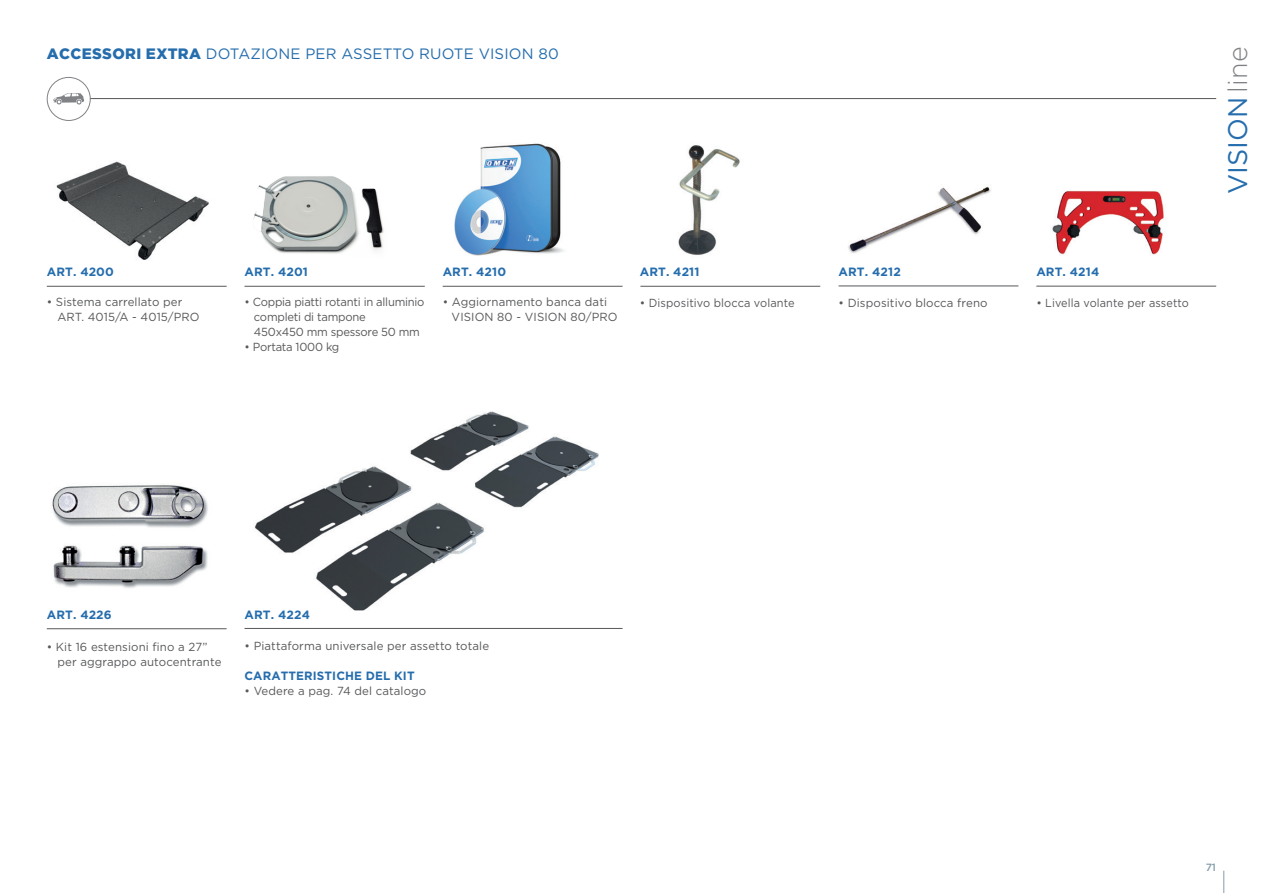
<style>
.page{position:relative;width:1263px;height:893px;background:#fff}
.page>*{position:absolute;margin:0;border:0;box-sizing:border-box;transform-origin:0 0}
.t1{font:26.85px "Gotham";color:#256dad}
.t2{font:15px "Gotham";letter-spacing:.01em;color:#256dad}
.t3{font:900 15px "Gotham";color:#256dad}
.t4{font:700 12px "Gotham";letter-spacing:.01em;color:#256dad}
.t5{font:11.7px/15px "Gotham";letter-spacing:.01em;color:#57585a}
.t6{font:11.7px/15px "Gotham";letter-spacing:-.02em;color:#57585a;scale:.96 1}
.t7{font:500 10.5px "Gotham";color:#849dab}
.s1{font-weight:300;color:#808285}
</style>
<div class="page">
<svg style="left:1223px;top:871px;width:1px;height:22px"></svg>
<img style="left:56px;top:161px;width:153px;height:99px">
<img style="left:454px;top:143px;width:110px;height:113px">
<img style="left:253px;top:176px;width:131px;height:78px">
<img style="left:1052px;top:190px;width:112px;height:65px">
<hr style="left:90px;top:98px;width:1126px;height:1px;background:#57585a">
<div style="left:47px;top:77px;width:44px;height:44px;border:1px solid #808285;border-radius:50%"></div>
<svg style="left:53px;top:93px;width:31px;height:12px"></svg>
<img style="left:678px;top:145px;width:62px;height:110px">
<img style="left:848px;top:186px;width:143px;height:68px">
<hr style="left:244px;top:286px;width:181px;height:1px;background:#57585a">
<hr style="left:47px;top:286px;width:180px;height:1px;background:#57585a">
<hr style="left:443px;top:286px;width:179px;height:1px;background:#57585a">
<hr style="left:640px;top:286px;width:180px;height:1px;background:#57585a">
<hr style="left:838px;top:286px;width:180px;height:1px;background:#57585a">
<hr style="left:1036px;top:286px;width:180px;height:1px;background:#57585a">
<img style="left:255px;top:411px;width:344px;height:200px">
<hr style="left:244px;top:628px;width:378px;height:1px;background:#57585a">
<hr style="left:47px;top:628px;width:180px;height:1px;background:#57585a">
<img style="left:52px;top:485px;width:156px;height:103px">
<p class="t3" style="left:47px;top:45px;width:46px">ACCESSORI</p>
<p class="t3" style="left:146px;top:45px;width:34px">EXTRA</p>
<p class="t2" style="left:206px;top:44px;width:111px">DOTAZIONE per</p>
<p class="t2" style="left:341px;top:44px;width:219px">ASSETTO RUOTE VISION 80</p>
<p class="t4" style="left:47px;top:265px;width:69px">ART. 4200</p>
<p class="t5" style="left:57px;top:294px;width:144px;text-indent:-11px">• Sistema carrellato per<br>ART. 4015/A - 4015/PRO</p>
<p class="t4" style="left:244px;top:265px;width:65px">ART. 4201</p>
<p class="t6" style="left:254px;top:294px;width:179px;text-indent:-9px">• Coppia piatti rotanti in alluminio completi di tampone<br>450x450 mm spessore 50 mm</p>
<p class="t6" style="left:244px;top:339px;width:100px">• Portata 1000 kg</p>
<p class="t4" style="left:443px;top:265px;width:65px">ART. 4210</p>
<p class="t5" style="left:452px;top:294px;width:167px;text-indent:-9px">• Aggiornamento banca dati<br>VISION 80 - VISION 80/PRO</p>
<p class="t4" style="left:640px;top:265px;width:61px">ART. 4211</p>
<p class="t5" style="left:640px;top:296px;width:156px">• Dispositivo blocca volante</p>
<p class="t4" style="left:838px;top:265px;width:64px">ART. 4212</p>
<p class="t5" style="left:838px;top:296px;width:150px">• Dispositivo blocca freno</p>
<p class="t4" style="left:1036px;top:265px;width:64px">ART. 4214</p>
<p class="t5" style="left:1036px;top:295px;width:154px">• Livella volante per assetto</p>
<h1 class="t1" style="left:1221px;top:194px;width:149px;rotate:-90deg">VISION<span class="s1">line</span></h1>
<p class="t4" style="left:47px;top:608px;width:67px">ART. 4226</p>
<p class="t5" style="left:57px;top:639px;width:166px;text-indent:-11px">• Kit 16 estensioni fino a 27” per aggrappo autocentrante</p>
<p class="t4" style="left:244px;top:608px;width:67px">ART. 4224</p>
<p class="t5" style="left:244px;top:639px;width:246px">• Piattaforma universale per assetto totale</p>
<p class="t4" style="left:244px;top:669px;width:172px">CARATTERISTICHE DEL KIT</p>
<p class="t5" style="left:244px;top:684px;width:183px">• Vedere a pag. 74 del catalogo</p>
<p class="t7" style="left:1206px;top:861px;width:12px">71</p>
</div>
